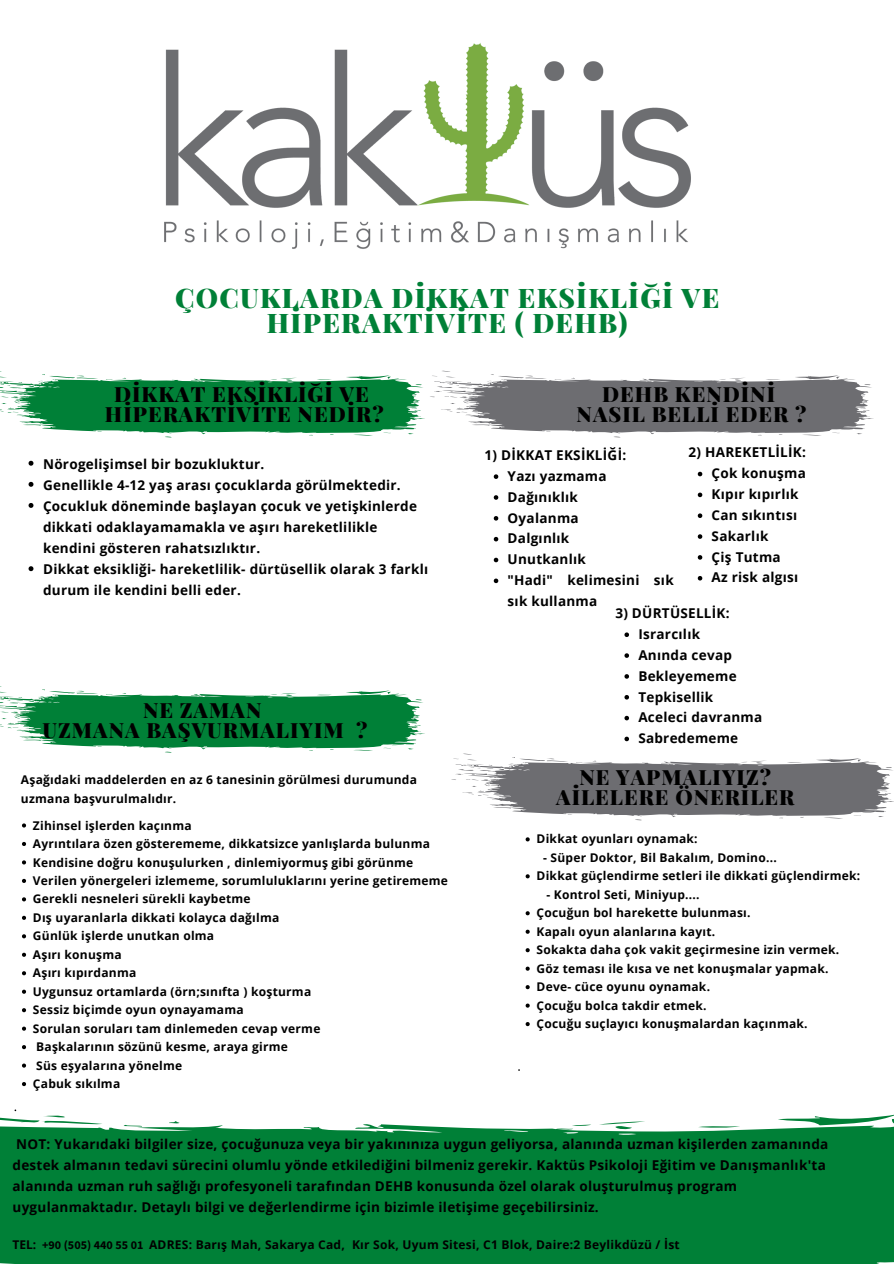
<style>
.page{position:relative;width:894px;height:1264px;background:#fff}
.page>*{position:absolute;margin:0;border:0;box-sizing:border-box;transform-origin:0 0}
.t1{font:900 27px/26px "Playfair Display";letter-spacing:.05em;color:#008037;text-align:center}
.t2{font:900 21px "Playfair Display";letter-spacing:.05em;color:#000}
.t3{font:700 13.5px/21.1px "Open Sans";letter-spacing:.02em;color:#000}
.t4{font:700 12px/18.3px "Open Sans";letter-spacing:.02em;color:#000}
.s1{font-family:"Source Sans Pro"}
</style>
<div class="page">
<img style="left:164px;top:43px;width:527px;height:206px">
<svg style="left:0;top:370px;width:874px;height:68px"></svg>
<svg style="left:29px;top:461px;width:4px;height:4px"></svg>
<svg style="left:29px;top:482px;width:4px;height:5px"></svg>
<svg style="left:29px;top:503px;width:4px;height:5px"></svg>
<svg style="left:29px;top:566px;width:4px;height:5px"></svg>
<svg style="left:493px;top:474px;width:5px;height:5px"></svg>
<svg style="left:493px;top:495px;width:5px;height:5px"></svg>
<svg style="left:493px;top:516px;width:5px;height:4px"></svg>
<svg style="left:493px;top:537px;width:5px;height:4px"></svg>
<svg style="left:493px;top:557px;width:5px;height:5px"></svg>
<svg style="left:493px;top:578px;width:5px;height:5px"></svg>
<svg style="left:697px;top:472px;width:5px;height:4px"></svg>
<svg style="left:697px;top:492px;width:5px;height:5px"></svg>
<svg style="left:697px;top:513px;width:5px;height:5px"></svg>
<svg style="left:697px;top:534px;width:5px;height:5px"></svg>
<svg style="left:697px;top:555px;width:5px;height:4px"></svg>
<svg style="left:697px;top:576px;width:5px;height:4px"></svg>
<svg style="left:624px;top:632px;width:5px;height:5px"></svg>
<svg style="left:624px;top:653px;width:5px;height:5px"></svg>
<svg style="left:624px;top:674px;width:5px;height:4px"></svg>
<svg style="left:624px;top:695px;width:5px;height:4px"></svg>
<svg style="left:624px;top:715px;width:5px;height:5px"></svg>
<svg style="left:624px;top:736px;width:5px;height:5px"></svg>
<svg style="left:0;top:686px;width:425px;height:67px"></svg>
<svg style="left:451px;top:753px;width:442px;height:67px"></svg>
<svg style="left:22px;top:823px;width:4px;height:4px"></svg>
<svg style="left:22px;top:842px;width:4px;height:4px"></svg>
<svg style="left:22px;top:860px;width:4px;height:4px"></svg>
<svg style="left:22px;top:878px;width:4px;height:5px"></svg>
<svg style="left:22px;top:897px;width:4px;height:4px"></svg>
<svg style="left:22px;top:915px;width:4px;height:4px"></svg>
<svg style="left:22px;top:934px;width:4px;height:4px"></svg>
<svg style="left:22px;top:952px;width:4px;height:4px"></svg>
<svg style="left:22px;top:971px;width:4px;height:4px"></svg>
<svg style="left:22px;top:989px;width:4px;height:4px"></svg>
<svg style="left:22px;top:1008px;width:4px;height:4px"></svg>
<svg style="left:22px;top:1026px;width:4px;height:4px"></svg>
<svg style="left:22px;top:1045px;width:4px;height:4px"></svg>
<svg style="left:22px;top:1063px;width:4px;height:4px"></svg>
<svg style="left:22px;top:1082px;width:4px;height:4px"></svg>
<svg style="left:525px;top:837px;width:4px;height:4px"></svg>
<svg style="left:525px;top:874px;width:4px;height:4px"></svg>
<svg style="left:525px;top:911px;width:4px;height:4px"></svg>
<svg style="left:525px;top:929px;width:4px;height:4px"></svg>
<svg style="left:525px;top:948px;width:4px;height:4px"></svg>
<svg style="left:525px;top:966px;width:4px;height:4px"></svg>
<svg style="left:525px;top:985px;width:4px;height:4px"></svg>
<svg style="left:525px;top:1003px;width:4px;height:4px"></svg>
<svg style="left:525px;top:1022px;width:4px;height:4px"></svg>
<svg style="left:0;top:1109px;width:893px;height:154px;fill:#008037"></svg>
<p class="t1" style="left:175px;top:283px;width:545px">ÇOCUKLARDA DİKKAT EKSİKLİĞİ VE<br>HİPERAKTİVİTE ( DEHB)</p>
<p class="t2" style="left:114px;top:379px;width:256px">DİKKAT EKSİKLİĞİ VE</p>
<p class="t2" style="left:105px;top:399px;width:280px">HİPERAKTİVİTE NEDİR?</p>
<p class="t3" style="left:43px;top:452px;width:223px">Nörogelişimsel bir bozukluktur.</p>
<p class="t3" style="left:43px;top:474px;width:359px">Genellikle 4-12 yaş arası çocuklarda görülmektedir.</p>
<p class="t3" style="left:43px;top:495px;width:375px">Çocukluk döneminde başlayan çocuk ve yetişkinlerde dikkati odaklayamamakla ve aşırı hareketlilikle kendini gösteren rahatsızlıktır.</p>
<p class="t3" style="left:43px;top:558px;width:386px">Dikkat eksikliği- hareketlilik- dürtüsellik olarak 3 farklı durum ile kendini belli eder.</p>
<p class="t2" style="left:143px;top:695px;width:120px">NE ZAMAN</p>
<p class="t2" style="left:43px;top:715px;width:326px">UZMANA BAŞVURMALIYIM ?</p>
<p class="t4" style="left:21px;top:770px;width:397px">Aşağıdaki maddelerden en az 6 tanesinin görülmesi durumunda uzmana başvurulmalıdır.</p>
<p class="t4" style="left:33px;top:815px;width:160px">Zihinsel işlerden kaçınma</p>
<p class="t4" style="left:33px;top:834px;width:398px">Ayrıntılara özen gösterememe, dikkatsizce yanlışlarda bulunma</p>
<p class="t4" style="left:33px;top:852px;width:382px">Kendisine doğru konuşulurken , dinlemiyormuş gibi görünme</p>
<p class="t4" style="left:33px;top:871px;width:416px">Verilen yönergeleri izlememe, sorumluluklarını yerine getirememe</p>
<p class="t4" style="left:33px;top:889px;width:219px">Gerekli nesneleri sürekli kaybetme</p>
<p class="t4" style="left:33px;top:908px;width:248px">Dış uyaranlarla dikkati kolayca dağılma</p>
<p class="t4" style="left:33px;top:926px;width:183px">Günlük işlerde unutkan olma</p>
<p class="t4" style="left:33px;top:945px;width:90px">Aşırı konuşma</p>
<p class="t4" style="left:33px;top:963px;width:105px">Aşırı kıpırdanma</p>
<p class="t4" style="left:33px;top:982px;width:280px">Uygunsuz ortamlarda (örn;sınıfta ) koşturma</p>
<p class="t4" style="left:33px;top:1000px;width:212px">Sessiz biçimde oyun oynayamama</p>
<p class="t4" style="left:33px;top:1018px;width:289px">Sorulan soruları tam dinlemeden cevap verme</p>
<p class="t4" style="left:36px;top:1037px;width:253px">Başkalarının sözünü kesme, araya girme</p>
<p class="t4" style="left:36px;top:1055px;width:147px">Süs eşyalarına yönelme</p>
<p class="t4" style="left:33px;top:1074px;width:89px">Çabuk sıkılma</p>
<p class="t2" style="left:602px;top:379px;width:174px">DEHB KENDİNİ</p>
<p class="t2" style="left:576px;top:399px;width:231px">NASIL BELLİ EDER ?</p>
<p class="t3" style="left:484px;top:444px;width:143px">1) DİKKAT EKSİKLİĞİ:</p>
<p class="t3" style="left:688px;top:441px;width:119px">2) HAREKETLİLİK:</p>
<p class="t3" style="left:711px;top:462px;width:96px">Çok konuşma</p>
<p class="t3" style="left:711px;top:483px;width:88px">Kıpır kıpırlık</p>
<p class="t3" style="left:711px;top:504px;width:87px">Can sıkıntısı</p>
<p class="t3" style="left:711px;top:525px;width:58px">Sakarlık</p>
<p class="t3" style="left:711px;top:546px;width:71px">Çiş Tutma</p>
<p class="t3" style="left:711px;top:566px;width:88px">Az risk algısı</p>
<p class="t3" style="left:507px;top:465px;width:100px">Yazı yazmama</p>
<p class="t3" style="left:507px;top:486px;width:72px">Dağınıklık</p>
<p class="t3" style="left:507px;top:506px;width:73px">Oyalanma</p>
<p class="t3" style="left:507px;top:527px;width:63px">Dalgınlık</p>
<p class="t3" style="left:507px;top:548px;width:80px">Unutkanlık</p>
<p class="t3" style="left:507px;top:569px;width:167px">"Hadi" kelimesini sık sık kullanma</p>
<p class="t3" style="left:615px;top:602px;width:116px">3) DÜRTÜSELLİK:</p>
<p class="t3" style="left:638px;top:623px;width:63px">Israrcılık</p>
<p class="t3" style="left:638px;top:644px;width:95px">Anında cevap</p>
<p class="t3" style="left:638px;top:665px;width:100px">Bekleyememe</p>
<p class="t3" style="left:638px;top:685px;width:76px">Tepkisellik</p>
<p class="t3" style="left:638px;top:706px;width:125px">Aceleci davranma</p>
<p class="t3" style="left:638px;top:727px;width:101px">Sabredememe</p>
<p class="t2" style="left:579px;top:762px;width:193px">NE YAPMALIYIZ?</p>
<p class="t2" style="left:556px;top:782px;width:240px">AİLELERE ÖNERİLER</p>
<p class="t4" style="left:536px;top:829px;width:162px">Dikkat oyunları oynamak:</p>
<p class="t4" style="left:536px;top:866px;width:325px">Dikkat güçlendirme setleri ile dikkati güçlendirmek:</p>
<p class="t4" style="left:536px;top:903px;width:215px">Çocuğun bol harekette bulunması.</p>
<p class="t4" style="left:536px;top:922px;width:180px">Kapalı oyun alanlarına kayıt.</p>
<p class="t4" style="left:536px;top:940px;width:304px">Sokakta daha çok vakit geçirmesine izin vermek.</p>
<p class="t4" style="left:536px;top:958px;width:293px">Göz teması ile kısa ve net konuşmalar yapmak.</p>
<p class="t4" style="left:536px;top:977px;width:175px">Deve- cüce oyunu oynamak.</p>
<p class="t4" style="left:536px;top:995px;width:171px">Çocuğu bolca takdir etmek.</p>
<p class="t4" style="left:536px;top:1014px;width:272px">Çocuğu suçlayıcı konuşmalardan kaçınmak.</p>
<p class="t4" style="left:543px;top:848px;width:235px">- Süper Doktor, Bil Bakalım, Domino...</p>
<p class="t4" style="left:546px;top:885px;width:155px">- Kontrol Seti, Miniyup....</p>
<p class="t3" style="left:13px;top:1133px;width:817px">NOT: Yukarıdaki bilgiler size, çocuğunuza veya bir yakınınıza uygun geliyorsa, alanında uzman kişilerden zamanında destek almanın tedavi sürecini olumlu yönde etkilediğini bilmeniz gerekir. Kaktüs Psikoloji Eğitim ve Danışmanlık'ta alanında uzman ruh sağlığı profesyoneli tarafından DEHB konusunda özel olarak oluşturulmuş program uygulanmaktadır. Detaylı bilgi ve değerlendirme için bizimle iletişime geçebilirsiniz.</p>
<p class="t4" style="left:13px;top:1235px;width:668px">TEL: <span class="s1">+90 (505) 440 55 01</span> ADRES: Barış Mah, Sakarya Cad, Kır Sok, Uyum Sitesi, C1 Blok, Daire:2 Beylikdüzü / İst</p>
</div>
